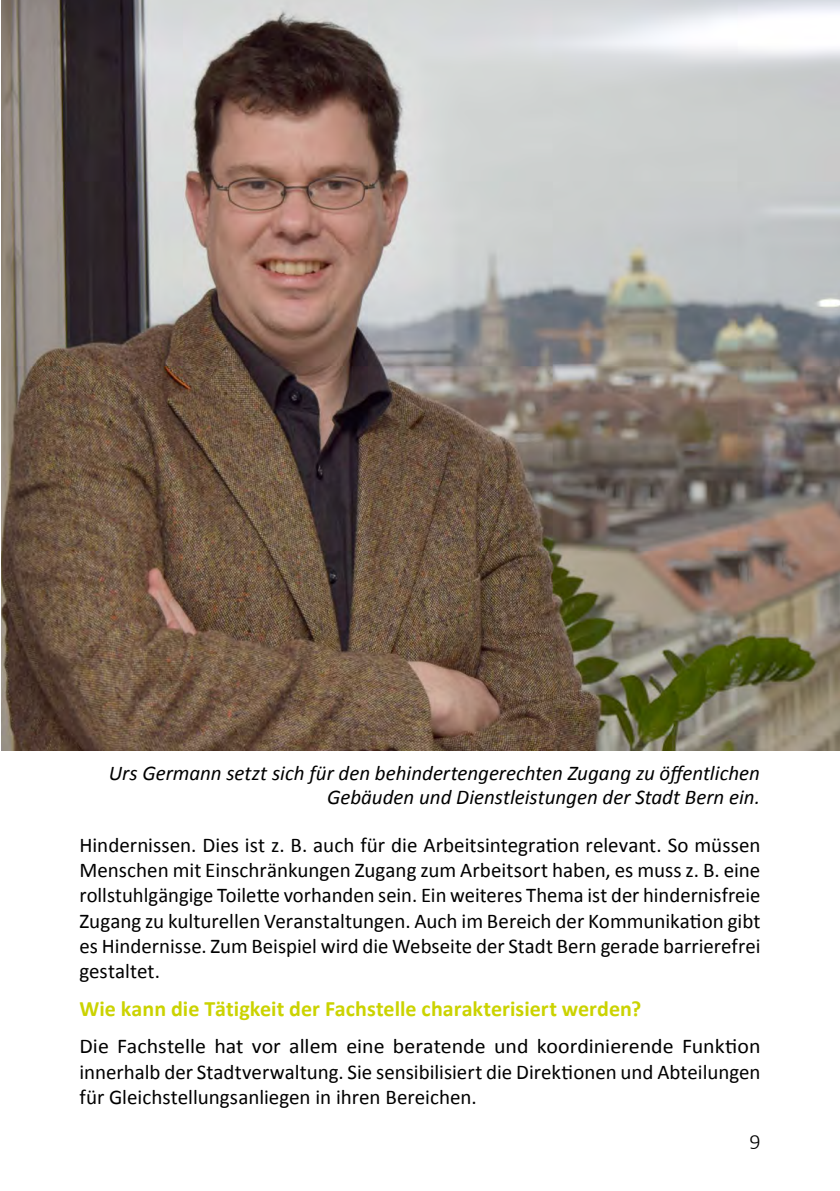
<style>
.page{position:relative;width:840px;height:1191px;background:#fff}
.page>*{position:absolute;margin:0;border:0;box-sizing:border-box;transform-origin:0 0}
.t1{font:700 22px "Calibri";color:#cbd300}
.t2{font:300 22px "Calibri";color:#000}
.t3{font:21px/25.4px "Calibri";color:#000;text-align:justify}
.t4{font:21px/25.4px "Calibri";color:#000;text-align:justify;scale:1.04 1}
.t5{font:italic 21px/24px "Calibri";color:#000;text-align:right}
</style>
<div class="page">
<img style="left:1px;top:0;width:838px;height:751px">
<p class="t5" style="left:109px;top:760px;width:652px">Urs Germann setzt sich für den behindertengerechten Zugang zu öffentlichen<br>Gebäuden und Dienstleistungen der Stadt Bern ein.</p>
<p class="t3" style="left:79px;top:832px;width:682px">Hindernissen. Dies ist z. B. auch für die Arbeitsintegration relevant. So müssen Menschen mit Einschränkungen Zugang zum Arbeitsort haben, es muss z. B. eine rollstuhlgängige Toilette vorhanden sein. Ein weiteres Thema ist der hindernisfreie Zugang zu kulturellen Veranstaltungen. Auch im Bereich der Kommunikation gibt es Hindernisse. Zum Beispiel wird die Webseite der Stadt Bern gerade barrierefrei gestaltet.</p>
<p class="t1" style="left:79px;top:994px;width:563px">Wie kann die Tätigkeit der Fachstelle charakterisiert werden?</p>
<p class="t4" style="left:79px;top:1033px;width:656px">Die Fachstelle hat vor allem eine beratende und koordinierende Funktion innerhalb der Stadtverwaltung. Sie sensibilisiert die Direktionen und Abteilungen für Gleichstellungsanliegen in ihren Bereichen.</p>
<p class="t2" style="left:749px;top:1128px;width:13px">9</p>
</div>
